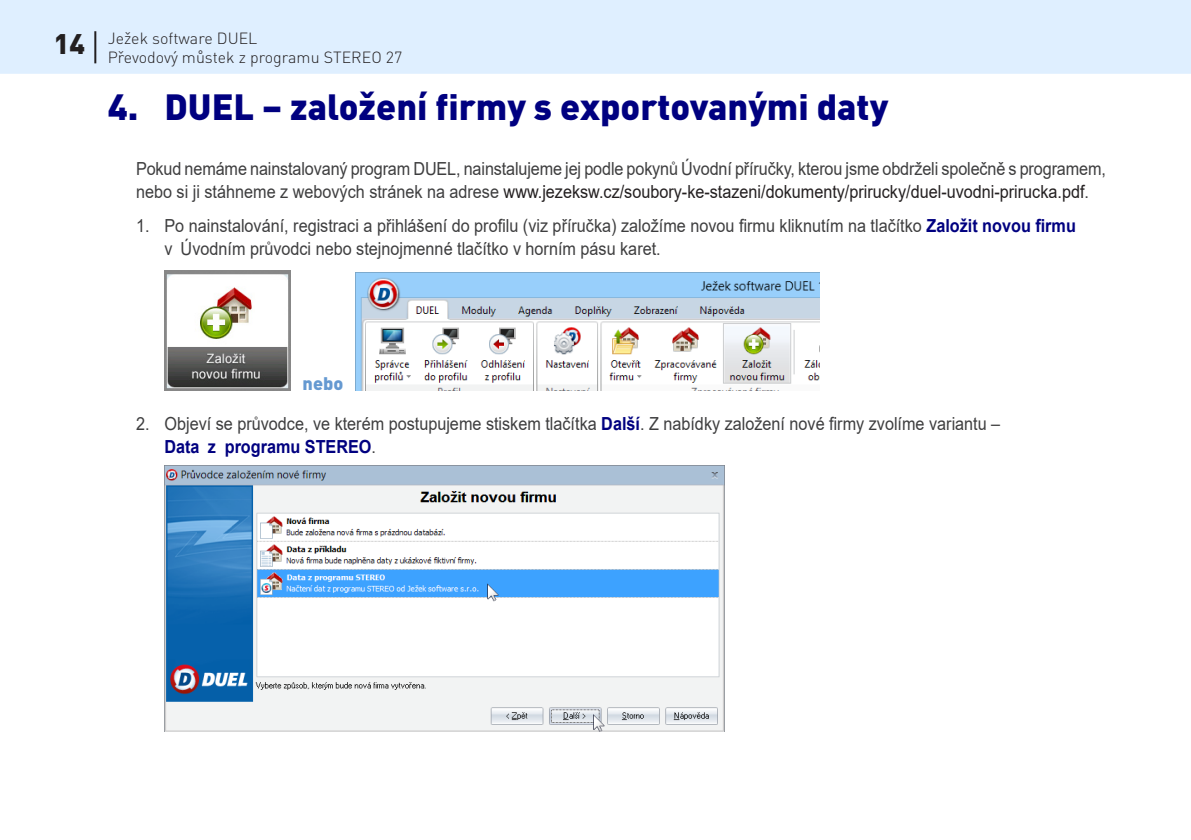
<style>
.page{position:relative;width:1191px;height:840px;background:#fff}
.page>*{position:absolute;margin:0;border:0;box-sizing:border-box;transform-origin:0 0}
.OBRAZEK{font:900 36px "DINCE";color:#000080}
.t1{font:900 28px "DINCE";color:#231f20}
.Normal_-_odraz{font:18px/23px "Arial";color:#3e3e3f;scale:.9 1}
.OBRAZEK-2{font:900 18px "DINCE";color:#6599d1}
.t2{font:300 16px "DINCE";color:#231f20}
.s1{color:#231f20}
.s2{font-weight:700;color:#000080}
</style>
<div class="page">
<div style="left:0;top:0;width:1191px;height:74px;background:#dfefff"></div>
<hr style="left:94px;top:31px;width:2px;height:32px;background:#231f20">
<img style="left:164px;top:270px;width:127px;height:120px">
<img style="left:355px;top:272px;width:464px;height:118px">
<img style="left:164px;top:465px;width:561px;height:266px">
<p class="t1" style="left:54px;top:25px;width:33px">14</p>
<p class="t2" style="left:108px;top:28px;width:151px">Ježek software DUEL</p>
<p class="t2" style="left:108px;top:47px;width:296px">Převodový můstek z programu STEREO 27</p>
<p class="OBRAZEK" style="left:108px;top:83px;width:782px">4. DUEL – založení firmy s exportovanými daty</p>
<p class="Normal_-_odraz" style="left:136px;top:157px;width:1079px">Pokud nemáme nainstalovaný program DUEL, nainstalujeme jej podle pokynů Úvodní příručky, kterou jsme obdrželi společně s programem, nebo si ji stáhneme z webových stránek na adrese <span class="s1">www.jezeksw.cz/soubory-ke-stazeni/dokumenty/prirucky/duel-uvodni-prirucka.pdf</span>.</p>
<p class="Normal_-_odraz" style="left:164px;top:214px;width:1014px;text-indent:-28px">1. Po nainstalování, registraci a přihlášení do profilu (viz příručka) založíme novou firmu kliknutím na tlačítko <span class="s2">Založit novou firmu </span>v Úvodním průvodci nebo stejnojmenné tlačítko v horním pásu karet.</p>
<p class="OBRAZEK-2" style="left:303px;top:371px;width:42px">nebo</p>
<p class="Normal_-_odraz" style="left:164px;top:412px;width:930px;text-indent:-28px">2. Objeví se průvodce, ve kterém postupujeme stiskem tlačítka <span class="s2">Další</span>. Z nabídky založení nové firmy zvolíme variantu –<br><span class="s2">Data z programu STEREO</span>.</p>
</div>
